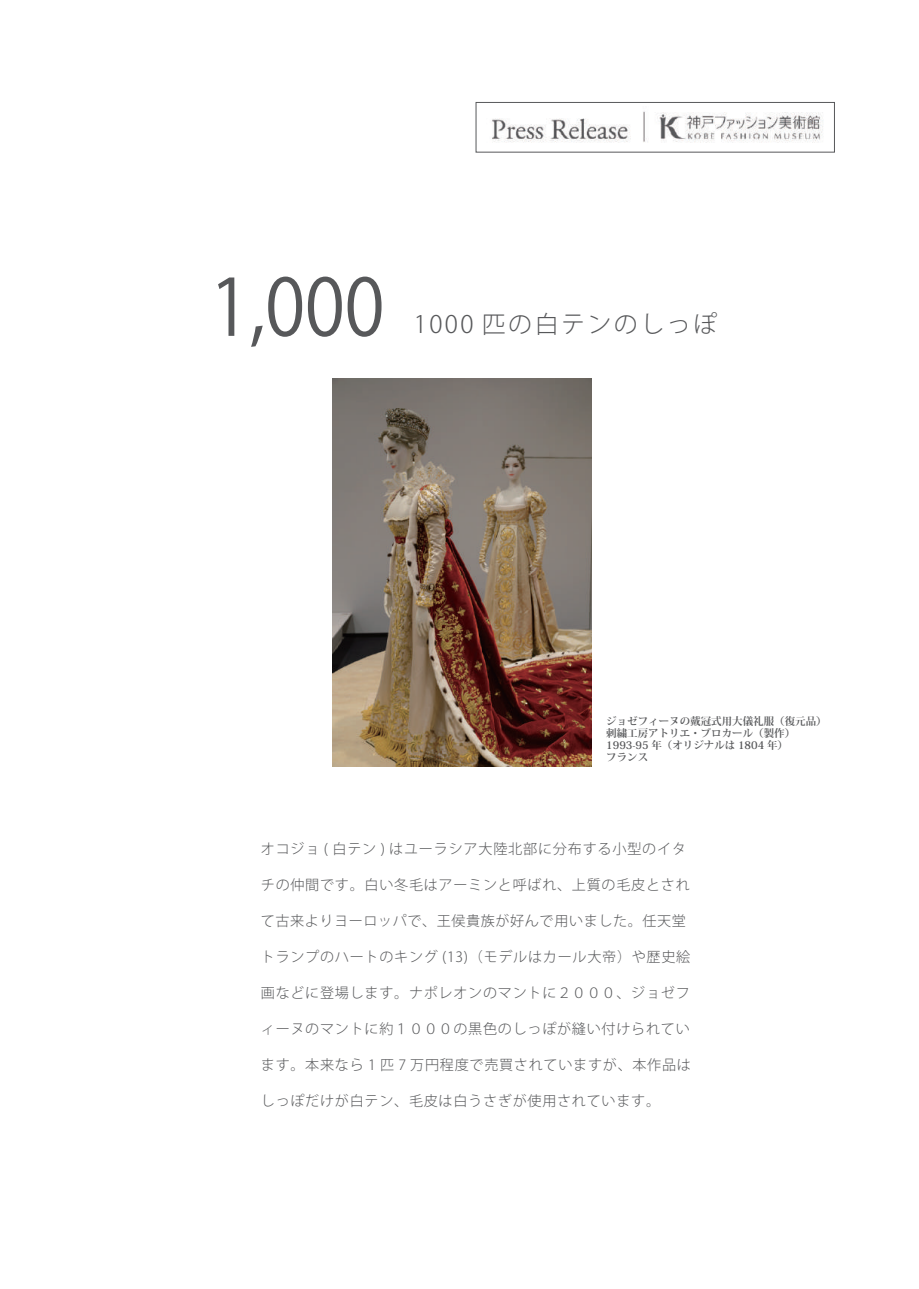
<style>
.page{position:relative;width:919px;height:1289px;background:#fff}
.page>*{position:absolute;margin:0;border:0;box-sizing:border-box;transform-origin:0 0}
.t1{font:77.85px "Koz Go Pr 6 N";color:#57585a;scale:.92 1}
.t2{font:300 24px "Koz Go Pr 6 N";letter-spacing:.1em;color:#57585a}
.t3{font:300 14.1px "Koz Go Pr 6 N";letter-spacing:.05em;color:#57585a}
.t4{font:700 10.5px/12px "Koz Min Pro";color:#57585a}
</style>
<div class="page">
<div style="left:476px;top:102px;width:358px;height:50px;border:1px solid #57585a"></div>
<img style="left:492px;top:111px;width:331px;height:32px">
<img style="left:332px;top:378px;width:259px;height:388px">
<h1 class="t1" style="left:210px;top:263px;width:191px">1,000</h1>
<h2 class="t2" style="left:414px;top:310px;width:305px">1000 匹の白テンのしっぽ</h2>
<p class="t4" style="left:606px;top:715px;width:222px">ジョゼフィーヌの戴冠式用大儀礼服（復元品）刺繍工房アトリエ・ブロカール（製作）<br>1993-95 年（オリジナルは 1804 年）<br>フランス</p>
<p class="t3" style="left:261px;top:841px;width:427px">オコジョ ( 白テン ) はユーラシア大陸北部に分布する小型のイタ</p>
<p class="t3" style="left:261px;top:877px;width:430px">チの仲間です。白い冬毛はアーミンと呼ばれ、上質の毛皮とされ</p>
<p class="t3" style="left:261px;top:913px;width:426px">て古来よりヨーロッパで、王侯貴族が好んで用いました。任天堂</p>
<p class="t3" style="left:261px;top:949px;width:431px">トランプのハートのキング (13)（モデルはカール大帝）や歴史絵</p>
<p class="t3" style="left:261px;top:985px;width:430px">画などに登場します。ナポレオンのマントに２０００、ジョゼフ</p>
<p class="t3" style="left:261px;top:1021px;width:430px">ィーヌのマントに約１０００の黒色のしっぽが縫い付けられてい</p>
<p class="t3" style="left:261px;top:1057px;width:431px">ます。本来なら 1 匹 7 万円程度で売買されていますが、本作品は</p>
<p class="t3" style="left:261px;top:1093px;width:401px">しっぽだけが白テン、毛皮は白うさぎが使用されています。</p>
</div>
